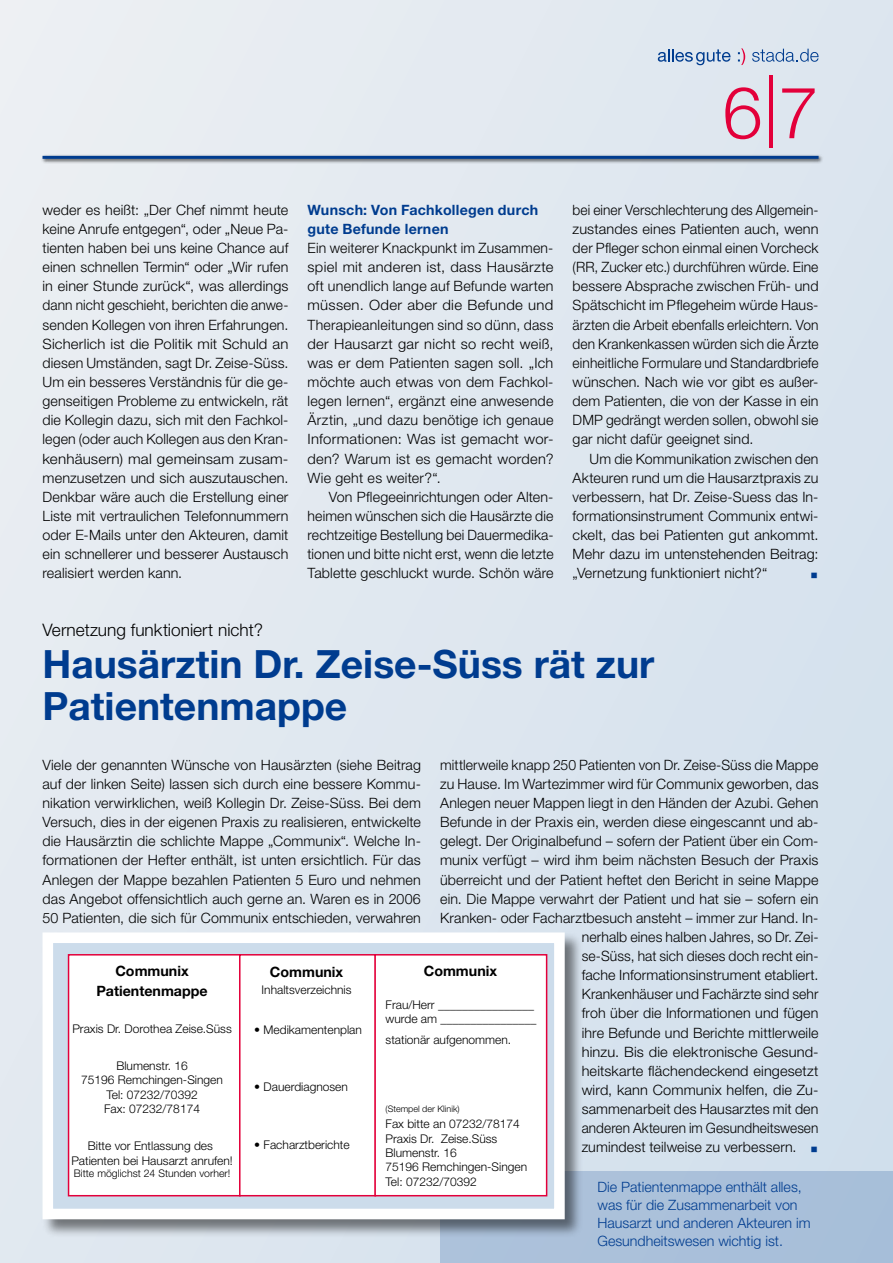
<style>
.page{position:relative;width:893px;height:1263px;background:#e0e8f0}
.page>*{position:absolute;margin:0;border:0;box-sizing:border-box;transform-origin:0 0}
.t1{font:300 72px "Helvetica Neue LT Std";color:#e3003a}
.t2{font:700 39px/42px "Helvetica Neue LT Std";color:#003c8f}
.t3{font:300 17.25px "Helvetica Neue LT Std";color:#000}
.t4{font:15px "S Buttons";color:#003c8f}
.t5{font:300 14.25px/19.2px "Helvetica Neue LT Std";letter-spacing:.01em;color:#000;text-align:justify}
.t6{font:300 14.25px/19.2px "Helvetica Neue LT Std";letter-spacing:.01em;color:#000;text-align:justify;scale:.96 1}
.t7{font:300 14.25px/18px "Helvetica Neue LT Std";color:#003c8f}
.t8{font:700 14.25px/19.2px "Helvetica Neue LT Std";letter-spacing:.015em;color:#003c8f}
.t9{font:700 14.25px/20.1px "Helvetica Neue LT Std";color:#000;text-align:center}
.t10{font:300 12px/14.4px "Helvetica Neue LT Std";color:#000;text-align:center}
.t11{font:300 10.5px "Helvetica Neue LT Std";color:#000}
.t12{font:300 9px "Helvetica Neue LT Std";color:#000}
.s1{font-family:"S Buttons";font-weight:400;font-size:15px;color:#003c8f}
</style>
<div class="page">
<div style="left:40px;top:153px;width:784px;height:11px;background:#000;opacity:.7"></div>
<hr style="left:43px;top:156px;width:776px;height:3px;background:#003c8f">
<div style="left:440px;top:1171px;width:453px;height:92px;background:#a9bfda"></div>
<div style="left:42px;top:931px;width:542px;height:307px;background:#000;opacity:.5"></div>
<div style="left:48px;top:938px;width:511px;height:276px;background:#ccdceb"></div>
<div style="left:69px;top:955px;width:171px;height:241px;background:#fff"></div>
<div style="left:68px;top:954px;width:173px;height:242px;border:2px solid #e3003a"></div>
<div style="left:240px;top:955px;width:135px;height:241px;background:#fff"></div>
<div style="left:239px;top:954px;width:137px;height:242px;border:2px solid #e3003a"></div>
<div style="left:375px;top:955px;width:172px;height:241px;background:#fff"></div>
<div style="left:374px;top:954px;width:173px;height:242px;border:2px solid #e3003a"></div>
<div style="left:43px;top:932px;width:522px;height:287px;border:11px solid #fff"></div>
<svg style="left:658px;top:49px;width:73px;height:16px"></svg>
<svg style="left:738px;top:48px;width:7px;height:17px"></svg>
<svg style="left:752px;top:49px;width:67px;height:13px"></svg>
<h1 class="t1" style="left:722px;top:66px;width:58px">6|</h1>
<p class="t5" style="left:43px;top:200px;width:247px">weder es heißt: „Der Chef nimmt heute keine Anrufe entgegen“, oder „Neue Pa&shy;tienten haben bei uns keine Chance auf einen schnellen Termin“ oder „Wir rufen in einer Stunde zurück“, was allerdings dann nicht geschieht, berichten die anwe&shy;senden Kollegen von ihren Erfahrungen.<br>Sicherlich ist die Politik mit Schuld an diesen Umständen, sagt Dr. Zeise-Süss.<br>Um ein besseres Verständnis für die ge&shy;genseitigen Probleme zu entwickeln, rät die Kollegin dazu, sich mit den Fachkol&shy;legen (oder auch Kollegen aus den Kran&shy;kenhäusern) mal gemeinsam zusam&shy;menzusetzen und sich auszutauschen.<br>Denkbar wäre auch die Erstellung einer Liste mit vertraulichen Telefonnummern oder E-Mails unter den Akteuren, damit ein schnellerer und besserer Austausch realisiert werden kann.</p>
<p class="t8" style="left:308px;top:200px;width:232px">Wunsch: Von Fachkollegen durch gute Befunde lernen</p>
<p class="t5" style="left:308px;top:238px;width:247px">Ein weiterer Knackpunkt im Zusammen&shy;spiel mit anderen ist, dass Hausärzte oft unendlich lange auf Befunde warten müssen. Oder aber die Befunde und Therapieanleitungen sind so dünn, dass der Hausarzt gar nicht so recht weiß, was er dem Patienten sagen soll. „Ich möchte auch etwas von dem Fachkol&shy;legen lernen“, ergänzt eine anwesende Ärztin, „und dazu benötige ich genaue Informationen: Was ist gemacht wor&shy;den? Warum ist es gemacht worden?<br>Wie geht es weiter?“.</p>
<p class="t5" style="left:308px;top:487px;width:247px;text-indent:21px">Von Pflegeeinrichtungen oder Alten&shy;heimen wünschen sich die Hausärzte die rechtzeitige Bestellung bei Dauermedika&shy;tionen und bitte nicht erst, wenn die letzte Tablette geschluckt wurde. Schön wäre</p>
<p class="t6" style="left:573px;top:200px;width:258px">bei einer Verschlechterung des Allgemein&shy;zustandes eines Patienten auch, wenn der Pfleger schon einmal einen Vorcheck (RR, Zucker etc.) durchführen würde. Eine bessere Absprache zwischen Früh- und Spätschicht im Pflegeheim würde Haus&shy;ärzten die Arbeit ebenfalls erleichtern. Von den Krankenkassen würden sich die Ärzte einheitliche Formulare und Standardbriefe wünschen. Nach wie vor gibt es außer&shy;dem Patienten, die von der Kasse in ein DMP gedrängt werden sollen, obwohl sie gar nicht dafür geeignet sind.</p>
<p class="t5" style="left:573px;top:448px;width:247px;text-indent:17px">Um die Kommunikation zwischen den Akteuren rund um die Hausarztpraxis zu verbessern, hat Dr. Zeise-Suess das In&shy;formationsinstrument Communix entwi&shy;ckelt, das bei Patienten gut ankommt.<br>Mehr dazu im untenstehenden Beitrag: „Vernetzung funktioniert nicht?“</p>
<p class="t4" style="left:812px;top:564px;width:8px">z</p>
<p class="t3" style="left:43px;top:619px;width:222px">Vernetzung funktioniert nicht?</p>
<h2 class="t2" style="left:43px;top:642px;width:613px">Hausärztin Dr. Zeise-Süss rät zur<br>Patientenmappe</h2>
<p class="t5" style="left:440px;top:755px;width:380px;text-align:right">mittlerweile knapp 250 Patienten von Dr. Zeise-Süss die Mappe zu Hause. Im Wartezimmer wird für Communix geworben, das Anlegen neuer Mappen liegt in den Händen der Azubi. Gehen Befunde in der Praxis ein, werden diese eingescannt und ab&shy;gelegt. Der Originalbefund – sofern der Patient über ein Com&shy;munix verfügt – wird ihm beim nächsten Besuch der Praxis überreicht und der Patient heftet den Bericht in seine Mappe ein. Die Mappe verwahrt der Patient und hat sie – sofern ein Kranken- oder Facharztbesuch ansteht – immer zur Hand. In&shy;nerhalb eines halben Jahres, so Dr. Zei-<br>se-Süss, hat sich dieses doch recht ein-<br>fache Informationsinstrument etabliert.<br>Krankenhäuser und Fachärzte sind sehr<br>froh über die Informationen und fügen<br>ihre Befunde und Berichte mittlerweile<br>hinzu. Bis die elektronische Gesund-<br>heitskarte flächendeckend eingesetzt<br>wird, kann Communix helfen, die Zu-<br>sammenarbeit des Hausarztes mit den<br>anderen Akteuren im Gesundheitswesen<br>zumindest teilweise zu verbessern. <span class="s1">z</span></p>
<p class="t5" style="left:43px;top:755px;width:380px">Viele der genannten Wünsche von Hausärzten (siehe Beitrag auf der linken Seite) lassen sich durch eine bessere Kommu&shy;nikation verwirklichen, weiß Kollegin Dr. Zeise-Süss. Bei dem Versuch, dies in der eigenen Praxis zu realisieren, entwickelte die Hausärztin die schlichte Mappe „Communix“. Welche In&shy;formationen der Hefter enthält, ist unten ersichtlich. Für das Anlegen der Mappe bezahlen Patienten 5 Euro und nehmen das Angebot offensichtlich auch gerne an. Waren es in 2006<br>50 Patienten, die sich für Communix entschieden, verwahren</p>
<p class="t9" style="left:96px;top:961px;width:113px">Communix<br>Patientenmappe</p>
<p class="t10" style="left:72px;top:1021px;width:161px">Praxis Dr. Dorothea Zeise.Süss</p>
<p class="t10" style="left:81px;top:1058px;width:143px">Blumenstr. 16<br>75196 Remchingen-Singen<br>Tel: 07232/70392<br>Fax: 07232/78174</p>
<p class="t10" style="left:71px;top:1138px;width:163px">Bitte vor Entlassung des<br>Patienten bei Hausarzt anrufen!</p>
<p class="t11" style="left:74px;top:1167px;width:158px">Bitte möglichst 24 Stunden vorher!</p>
<p class="t9" style="left:270px;top:961px;width:75px">Communix</p>
<p class="t9" style="left:424px;top:961px;width:75px">Communix</p>
<p class="t10" style="left:262px;top:982px;width:91px">Inhaltsverzeichnis</p>
<p class="t10" style="left:254px;top:1022px;width:109px">• Medikamentenplan</p>
<p class="t10" style="left:386px;top:997px;width:152px;text-align:left">Frau/Herr ________________ wurde am ________________</p>
<p class="t10" style="left:386px;top:1032px;width:127px">stationär aufgenommen.</p>
<p class="t10" style="left:254px;top:1079px;width:95px">• Dauerdiagnosen</p>
<p class="t12" style="left:386px;top:1103px;width:76px">(Stempel der Klinik)</p>
<p class="t10" style="left:386px;top:1116px;width:143px;text-align:left">Fax bitte an 07232/78174<br>Praxis Dr. Zeise.Süss<br>Blumenstr. 16<br>75196 Remchingen-Singen<br>Tel: 07232/70392</p>
<p class="t10" style="left:254px;top:1137px;width:97px">• Facharztberichte</p>
<p class="t7" style="left:597px;top:1178px;width:215px">Die Patientenmappe enthält alles, was für die Zusammenarbeit von<br>Hausarzt und anderen Akteuren im<br>Gesundheitswesen wichtig ist.</p>
</div>
